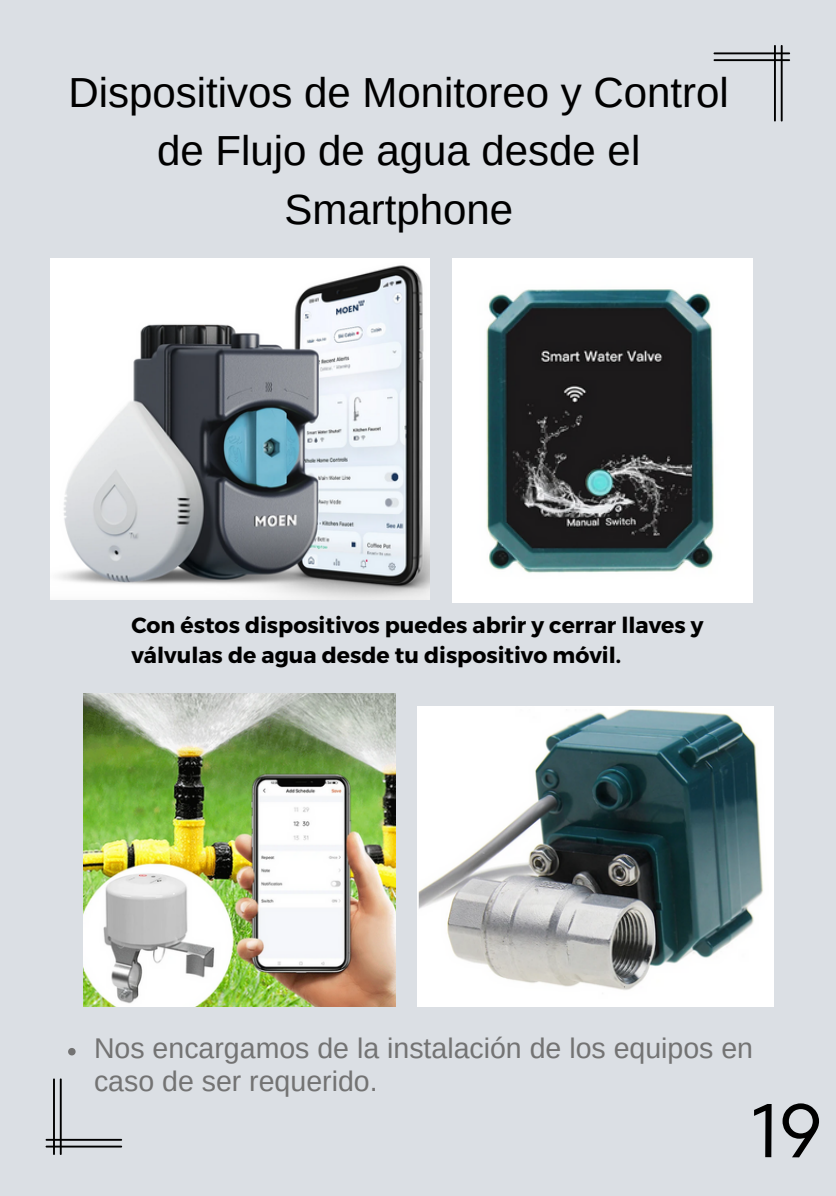
<style>
.page{position:relative;width:836px;height:1196px;background:#fff}
.page>*{position:absolute;margin:0;border:0;box-sizing:border-box;transform-origin:0 0}
.t1{font:76px "TT Fors";color:#000}
.t2{font:42px/58.4px "Arimo";color:#000;text-align:center}
.t3{font:28.4px/33px "Arimo";color:#737373}
.t4{font:700 22px/30px "Montserrat";color:#000}
</style>
<div class="page">
<div style="left:0;top:0;width:836px;height:1195px;background:#dbdfe4"></div>
<svg style="left:46px;top:1078px;width:76px;height:77px"></svg>
<svg style="left:713px;top:45px;width:77px;height:76px"></svg>
<img style="left:84px;top:693px;width:312px;height:314px">
<img style="left:452px;top:258px;width:300px;height:344px">
<img style="left:418px;top:707px;width:355px;height:300px">
<img style="left:51px;top:258px;width:378px;height:341px">
<svg style="left:68px;top:1048px;width:8px;height:7px"></svg>
<p class="t2" style="left:68px;top:63px;width:662px">Dispositivos de Monitoreo y Control de Flujo de agua desde el<br>Smartphone</p>
<p class="t4" style="left:131px;top:608px;width:573px">Con éstos dispositivos puedes abrir y cerrar llaves y válvulas de agua desde tu dispositivo móvil.</p>
<p class="t3" style="left:94px;top:1032px;width:660px">Nos encargamos de la instalación de los equipos en caso de ser requerido.</p>
<p class="t1" style="left:752px;top:1077px;width:72px">19</p>
</div>
